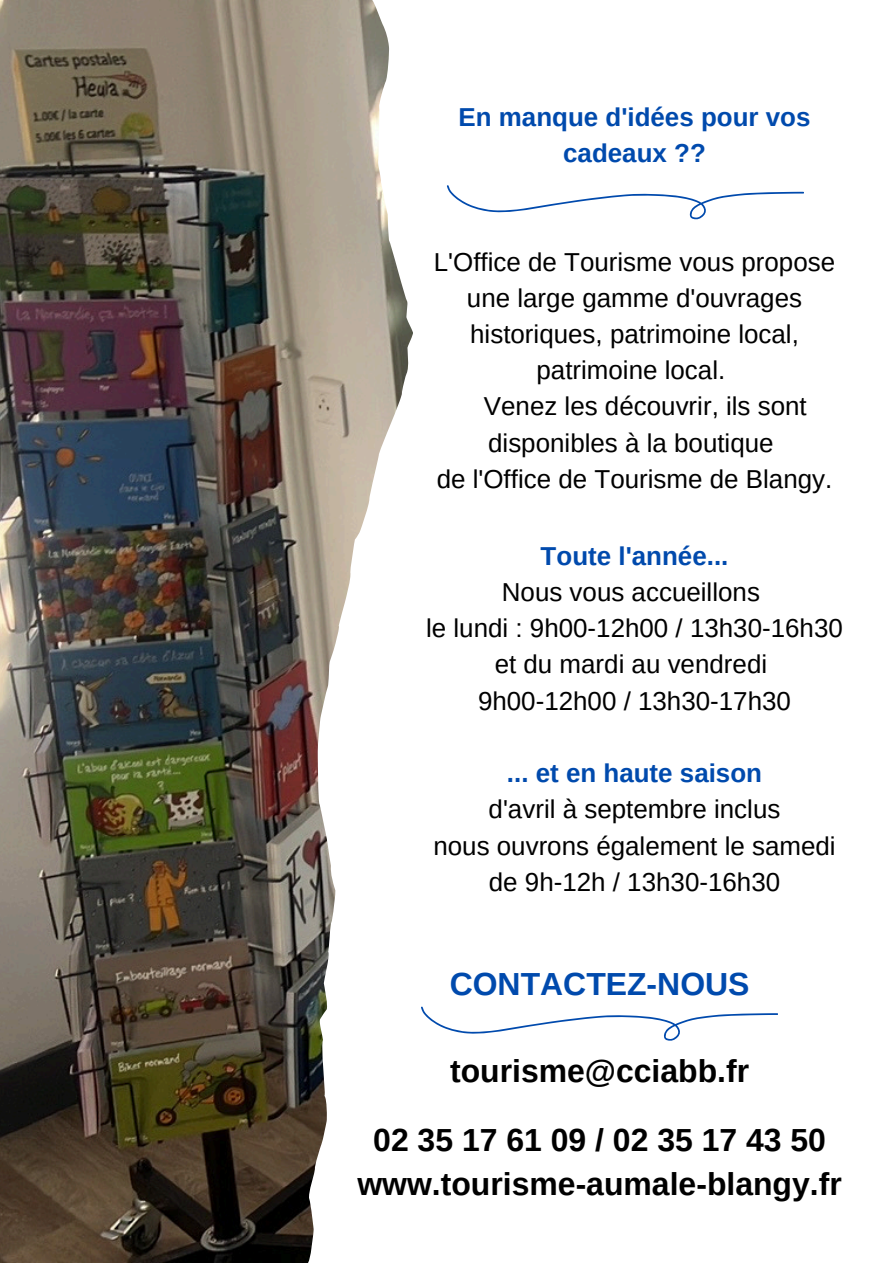
<style>
.page{position:relative;width:894px;height:1264px;background:#fff}
.page>*{position:absolute;margin:0;border:0;box-sizing:border-box;transform-origin:0 0}
.t1{font:700 31.95px/43.8px "Arimo";color:#000;text-align:center}
.t2{font:700 31.95px "Arimo";color:#004aad}
.t3{font:25.95px/36.2px "Arimo";color:#000;text-align:center}
.t4{font:700 25.95px/36.2px "Arimo";color:#004aad;text-align:center}
</style>
<div class="page">
<img style="left:0;top:0;width:413px;height:1262px">
<svg style="left:421px;top:1006px;width:356px;height:35px"></svg>
<svg style="left:447px;top:185px;width:356px;height:35px"></svg>
<p class="t4" style="left:458px;top:99px;width:353px">En manque d'idées pour vos cadeaux ??</p>
<p class="t3" style="left:433px;top:243px;width:403px">L'Office de Tourisme vous propose une large gamme d'ouvrages historiques, patrimoine local, patrimoine local.</p>
<p class="t3" style="left:483px;top:388px;width:324px;text-align:left">Venez les découvrir, ils sont disponibles à la boutique</p>
<p class="t3" style="left:436px;top:461px;width:397px">de l'Office de Tourisme de Blangy.</p>
<p class="t4" style="left:540px;top:538px;width:189px">Toute l'année...</p>
<p class="t3" style="left:501px;top:574px;width:259px">Nous vous accueillons</p>
<p class="t3" style="left:426px;top:610px;width:418px">le lundi : 9h00-12h00 / 13h30-16h30</p>
<p class="t3" style="left:494px;top:646px;width:274px">et du mardi au vendredi</p>
<p class="t3" style="left:478px;top:682px;width:314px">9h00-12h00 / 13h30-17h30</p>
<p class="t4" style="left:507px;top:755px;width:256px">... et en haute saison</p>
<h1 class="t3" style="left:488px;top:791px;width:293px">d'avril à septembre inclus</h1>
<h2 class="t3" style="left:433px;top:827px;width:403px">nous ouvrons également le samedi de 9h-12h / 13h30-16h30</h2>
<h3 class="t2" style="left:449px;top:965px;width:301px">CONTACTEZ-NOUS</h3>
<p class="t1" style="left:450px;top:1049px;width:300px">tourisme@cciabb.fr</p>
<p class="t1" style="left:357px;top:1118px;width:485px">02 35 17 61 09 / 02 35 17 43 50 www.tourisme-aumale-blangy.fr</p>
</div>
